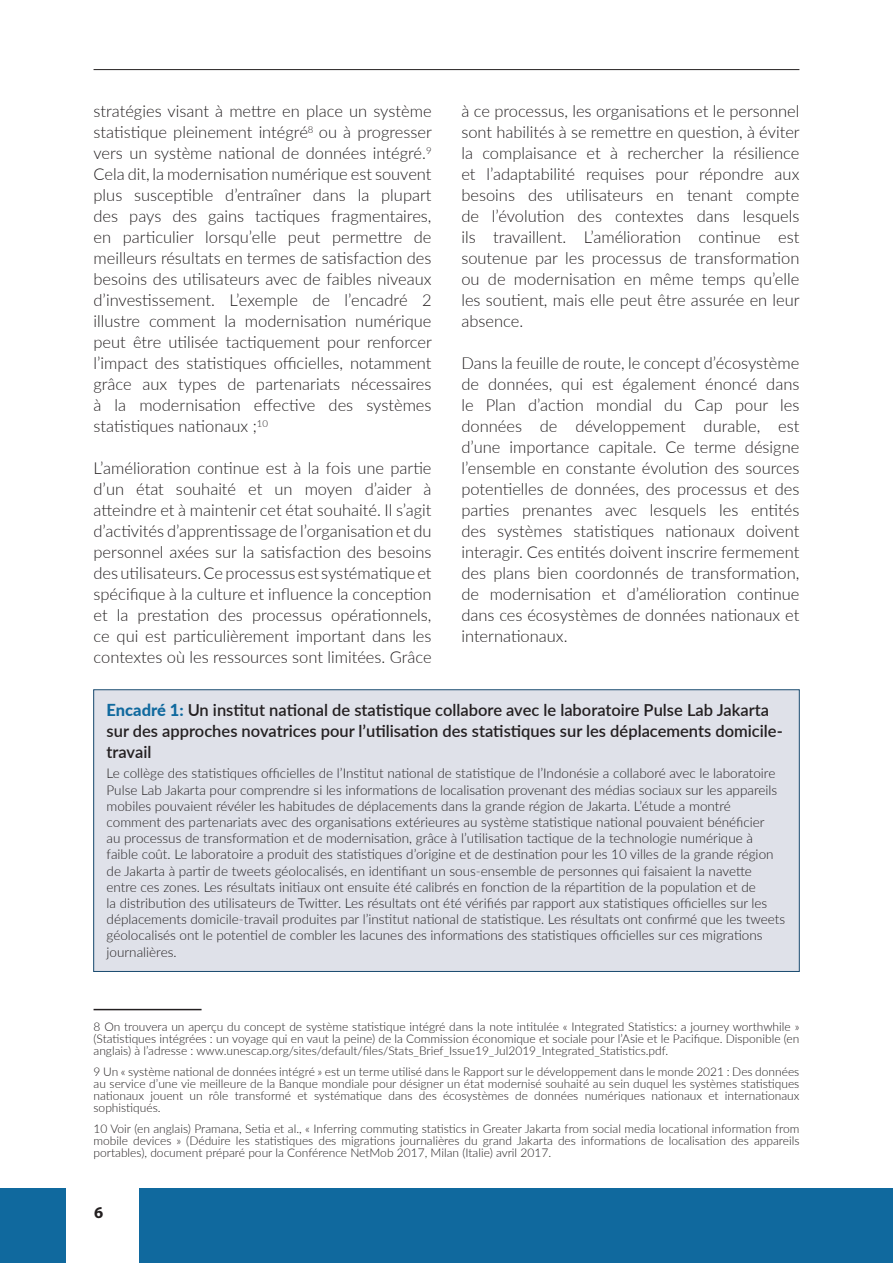
<style>
.page{position:relative;width:893px;height:1263px;background:#fff}
.page>*{position:absolute;margin:0;border:0;box-sizing:border-box;transform-origin:0 0}
.t1{font:300 16.5px/21px "Lato";color:#231f20;text-align:justify}
.t2{font:600 16.5px/21px "Lato";color:#231f20}
.t3{font:700 16.5px "Myriad Pro";color:#231f20}
.t4{font:300 13.5px/16.2px "Lato";color:#231f20}
.t5{font:300 12px/12px "Lato";color:#231f20;text-align:justify}
.s1{font-weight:800;color:#10699e}
</style>
<div class="page">
<hr style="left:94px;top:69px;width:705px;height:1px;background:#231f20">
<div style="left:0;top:1188px;width:893px;height:75px;background:#10699e"></div>
<div style="left:66px;top:1169px;width:72px;height:94px;background:#fff"></div>
<hr style="left:94px;top:1009px;width:108px;height:1px;background:#231f20">
<div style="left:94px;top:690px;width:705px;height:281px;background:#dfe1e9"></div>
<p class="t1" style="left:94px;top:100px;width:340px">stratégies visant à mettre en place un système statistique pleinement intégré<sup>8</sup> ou à progresser vers un système national de données intégré.<sup>9<br></sup>Cela dit, la modernisation numérique est souvent plus susceptible d’entraîner dans la plupart des pays des gains tactiques fragmentaires, en particulier lorsqu’elle peut permettre de meilleurs résultats en termes de satisfaction des besoins des utilisateurs avec de faibles niveaux d’investissement. L’exemple de l’encadré 2 illustre comment la modernisation numérique peut être utilisée tactiquement pour renforcer l’impact des statistiques officielles, notamment grâce aux types de partenariats nécessaires à la modernisation effective des systèmes statistiques nationaux ;<sup>10</sup></p>
<p class="t1" style="left:94px;top:457px;width:340px">L’amélioration continue est à la fois une partie d’un état souhaité et un moyen d’aider à atteindre et à maintenir cet état souhaité. Il s’agit d’activités d’apprentissage de l’organisation et du personnel axées sur la satisfaction des besoins des utilisateurs. Ce processus est systématique et spécifique à la culture et influence la conception et la prestation des processus opérationnels, ce qui est particulièrement important dans les contextes où les ressources sont limitées. Grâce</p>
<p class="t1" style="left:461px;top:100px;width:340px">à ce processus, les organisations et le personnel sont habilités à se remettre en question, à éviter la complaisance et à rechercher la résilience et l’adaptabilité requises pour répondre aux besoins des utilisateurs en tenant compte de l’évolution des contextes dans lesquels ils travaillent. L’amélioration continue est soutenue par les processus de transformation ou de modernisation en même temps qu’elle les soutient, mais elle peut être assurée en leur absence.</p>
<p class="t1" style="left:461px;top:352px;width:340px">Dans la feuille de route, le concept d’écosystème de données, qui est également énoncé dans le Plan d’action mondial du Cap pour les données de développement durable, est d’une importance capitale. Ce terme désigne l’ensemble en constante évolution des sources potentielles de données, des processus et des parties prenantes avec lesquels les entités des systèmes statistiques nationaux doivent interagir. Ces entités doivent inscrire fermement des plans bien coordonnés de transformation, de modernisation et d’amélioration continue dans ces écosystèmes de données nationaux et internationaux.</p>
<p class="t2" style="left:107px;top:699px;width:678px"><span class="s1">Encadré 1:</span> Un institut national de statistique collabore avec le laboratoire Pulse Lab Jakarta sur des approches novatrices pour l’utilisation des statistiques sur les déplacements domicile&shy;travail</p>
<p class="t4" style="left:107px;top:765px;width:680px">Le collège des statistiques officielles de l’Institut national de statistique de l’Indonésie a collaboré avec le laboratoire Pulse Lab Jakarta pour comprendre si les informations de localisation provenant des médias sociaux sur les appareils mobiles pouvaient révéler les habitudes de déplacements dans la grande région de Jakarta. L’étude a montré comment des partenariats avec des organisations extérieures au système statistique national pouvaient bénéficier<br>au processus de transformation et de modernisation, grâce à l’utilisation tactique de la technologie numérique à faible coût. Le laboratoire a produit des statistiques d’origine et de destination pour les 10 villes de la grande région de Jakarta à partir de tweets géolocalisés, en identifiant un sous-ensemble de personnes qui faisaient la navette entre ces zones. Les résultats initiaux ont ensuite été calibrés en fonction de la répartition de la population et de<br>la distribution des utilisateurs de Twitter. Les résultats ont été vérifiés par rapport aux statistiques officielles sur les déplacements domicile-travail produites par l’institut national de statistique. Les résultats ont confirmé que les tweets géolocalisés ont le potentiel de combler les lacunes des informations des statistiques officielles sur ces migrations journalières.</p>
<p class="t5" style="left:94px;top:1020px;width:707px">8 On trouvera un aperçu du concept de système statistique intégré dans la note intitulée « Integrated Statistics: a journey worthwhile » (Statistiques intégrées : un voyage qui en vaut la peine) de la Commission économique et sociale pour l’Asie et le Pacifique. Disponible (en anglais) à l’adresse : www.unescap.org/sites/default/files/Stats_Brief_Issue19_Jul2019_Integrated_Statistics.pdf.</p>
<p class="t5" style="left:94px;top:1065px;width:707px">9 Un « système national de données intégré » est un terme utilisé dans le Rapport sur le développement dans le monde 2021 : Des données au service d’une vie meilleure de la Banque mondiale pour désigner un état modernisé souhaité au sein duquel les systèmes statistiques nationaux jouent un rôle transformé et systématique dans des écosystèmes de données numériques nationaux et internationaux sophistiqués.</p>
<p class="t5" style="left:94px;top:1123px;width:707px">10 Voir (en anglais) Pramana, Setia et al., « Inferring commuting statistics in Greater Jakarta from social media locational information from mobile devices » (Déduire les statistiques des migrations journalières du grand Jakarta des informations de localisation des appareils portables), document préparé pour la Conférence NetMob 2017, Milan (Italie) avril 2017.</p>
<p class="t3" style="left:94px;top:1202px;width:11px">6</p>
</div>
